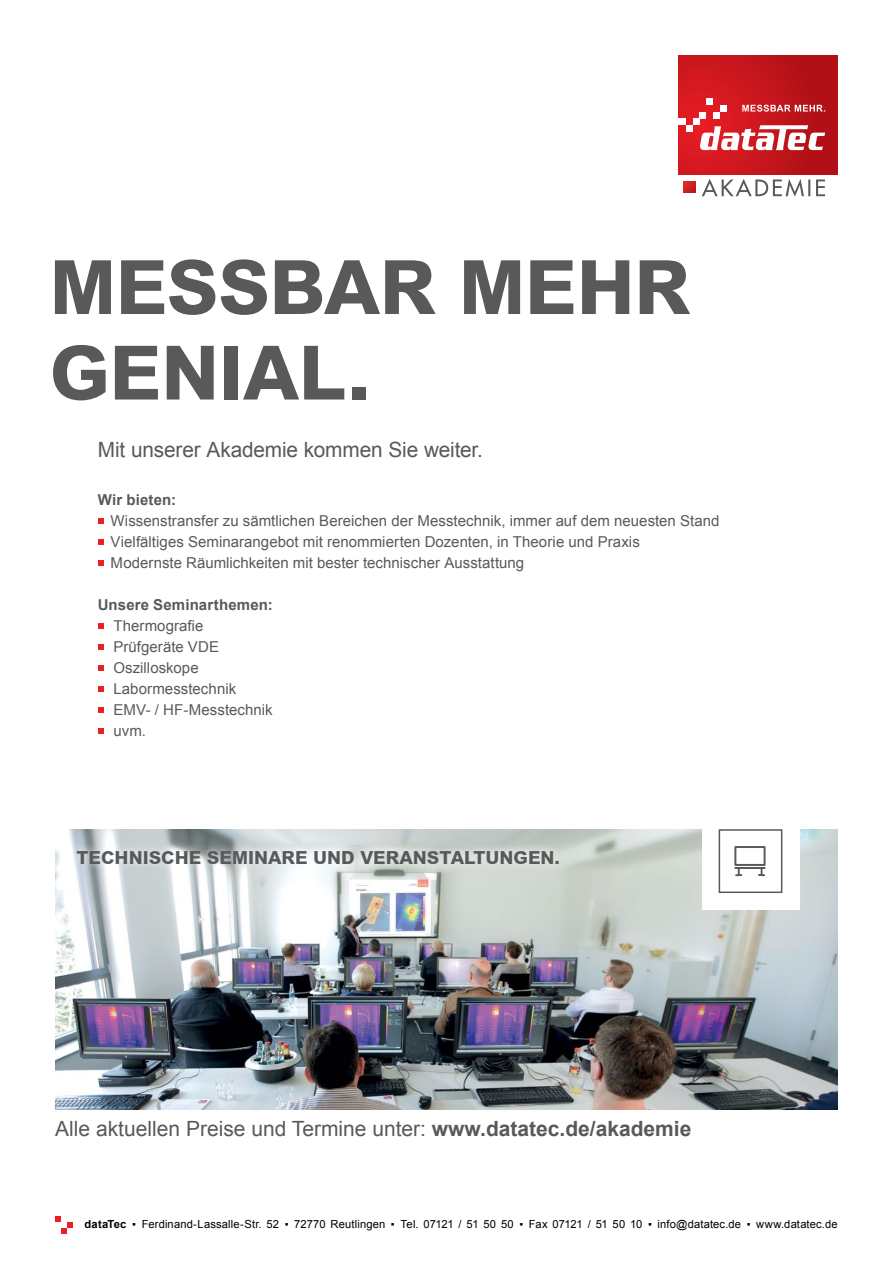
<style>
.page{position:relative;width:893px;height:1263px;background:#fff}
.page>*{position:absolute;margin:0;border:0;box-sizing:border-box;transform-origin:0 0}
.t1{font:800 75px/85.5px "Aria";letter-spacing:-.01em;color:#58595b}
.t2{font:21px "Arial";color:#58595b}
.t3{font:800 18px "Aria";color:#58595b}
.t4{font:15px/21px "Arial";letter-spacing:.005em;color:#58595b}
.t5{font:700 15px "Arial";letter-spacing:.01em;color:#58595b}
.t6{font:11.25px "Arial";letter-spacing:.01em;color:#000}
.s1{font-weight:700}
</style>
<div class="page">
<svg style="left:98px;top:518px;width:5px;height:6px"></svg>
<svg style="left:98px;top:539px;width:5px;height:6px"></svg>
<svg style="left:98px;top:560px;width:5px;height:6px"></svg>
<svg style="left:98px;top:623px;width:5px;height:6px"></svg>
<svg style="left:98px;top:644px;width:5px;height:6px"></svg>
<svg style="left:98px;top:665px;width:5px;height:6px"></svg>
<svg style="left:98px;top:686px;width:5px;height:6px"></svg>
<svg style="left:98px;top:707px;width:5px;height:6px"></svg>
<svg style="left:98px;top:728px;width:5px;height:6px"></svg>
<svg style="left:679px;top:55px;width:159px;height:142px"></svg>
<svg style="left:55px;top:1216px;width:18px;height:18px"></svg>
<img style="left:55px;top:829px;width:783px;height:281px">
<div style="left:702px;top:812px;width:97px;height:98px;background:#fff"></div>
<div style="left:719px;top:829px;width:63px;height:64px;border:2px solid #58595b"></div>
<svg style="left:735px;top:846px;width:30px;height:30px"></svg>
<div style="left:70px;top:843px;width:496px;height:28px;background:#fff;opacity:.75"></div>
<h1 class="t1" style="left:50px;top:243px;width:642px">MESSBAR MEHR<br>GENIAL.</h1>
<h2 class="t2" style="left:98px;top:436px;width:386px">Mit unserer Akademie kommen Sie weiter.</h2>
<p class="t5" style="left:98px;top:490px;width:80px">Wir bieten:</p>
<p class="t4" style="left:111px;top:511px;width:610px">Wissenstransfer zu sämtlichen Bereichen der Messtechnik, immer auf dem neuesten Stand<br>Vielfältiges Seminarangebot mit renommierten Dozenten, in Theorie und Praxis<br>Modernste Räumlichkeiten mit bester technischer Ausstattung</p>
<p class="t5" style="left:98px;top:595px;width:177px">Unsere Seminarthemen:</p>
<p class="t4" style="left:113px;top:616px;width:161px">Thermografie<br>Prüfgeräte VDE<br>Oszilloskope<br>Labormesstechnik<br>EMV- / HF-Messtechnik uvm.</p>
<p class="t3" style="left:77px;top:846px;width:485px">TECHNISCHE SEMINARE UND VERANSTALTUNGEN.</p>
<h2 class="t2" style="left:55px;top:1115px;width:638px">Alle aktuellen Preise und Termine unter: <span class="s1">www.datatec.de/akademie</span></h2>
<p class="t6" style="left:84px;top:1216px;width:755px"><span class="s1">dataTec</span> ▪ Ferdinand-Lassalle-Str. 52 ▪ 72770 Reutlingen ▪ Tel. 07121 / 51 50 50 ▪ Fax 07121 / 51 50 10 ▪ info@datatec.de ▪ www.datatec.de</p>
</div>
